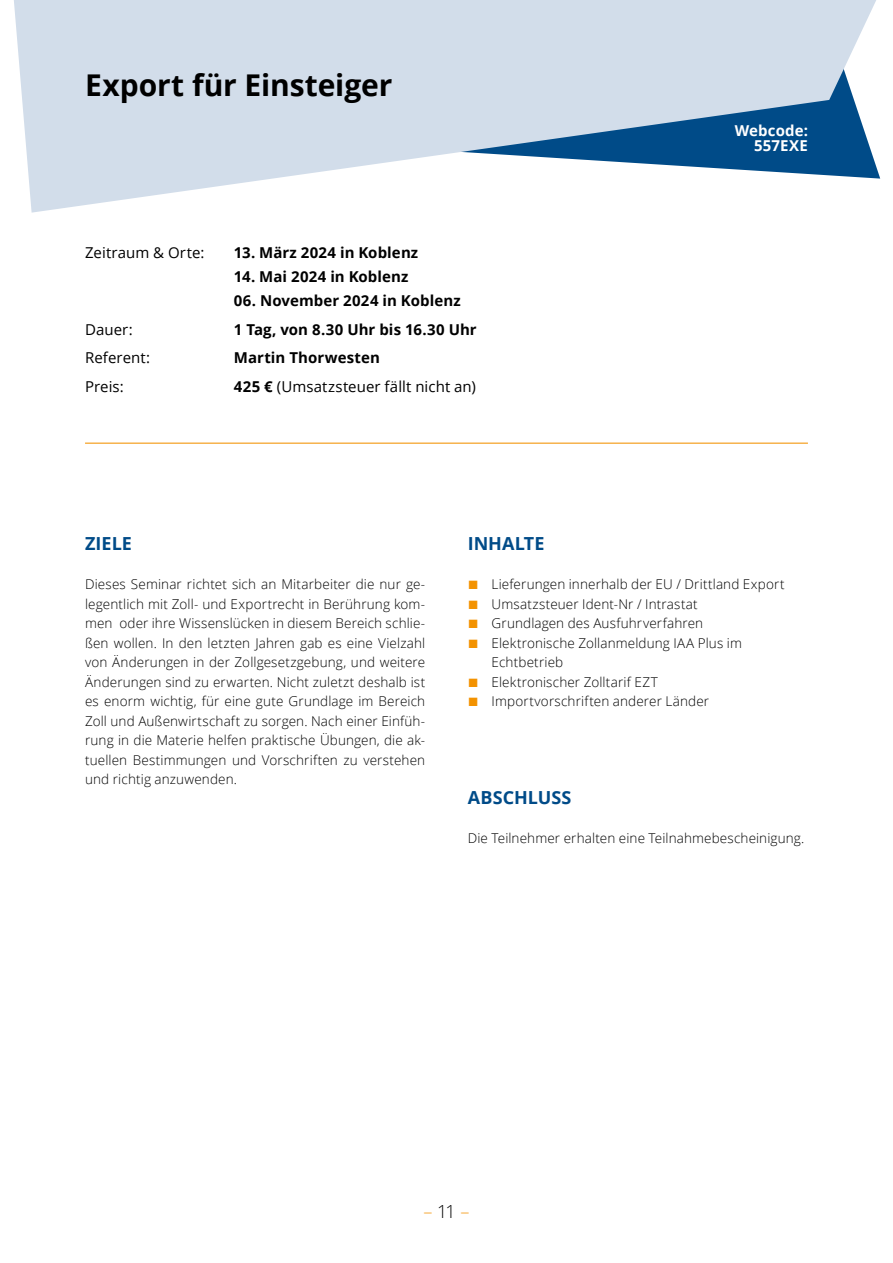
<style>
.page{position:relative;width:893px;height:1263px;background:#fff}
.page>*{position:absolute;margin:0;border:0;box-sizing:border-box;transform-origin:0 0}
.t1{font:700 30px "Open Sans";color:#000}
.t2{font:700 18px "Open Sans";letter-spacing:.005em;color:#004b88}
.t3{font:300 18px "Open Sans";color:#f39200}
.t4{font:700 15px "Open Sans";letter-spacing:.005em;color:#000}
.t5{font:15px "Open Sans";letter-spacing:.005em;color:#000}
.t6{font:700 15px/15px "Open Sans";letter-spacing:.01em;color:#fff;text-align:right}
.t7{font:300 13.5px/19.5px "Open Sans";letter-spacing:.01em;color:#000;text-align:justify}
.s1{font-weight:700}
.s2{font-family:"Arial";font-weight:400;font-size:18px;color:#f39200}
.s3{color:#000}
</style>
<div class="page">
<svg style="left:14px;top:0;width:867px;height:213px;fill:#d2ddea"></svg>
<hr style="left:85px;top:443px;width:723px;height:1px;background:#f39200">
<h1 class="t1" style="left:85px;top:64px;width:309px">Export für Einsteiger</h1>
<p class="t5" style="left:85px;top:242px;width:121px">Zeitraum &amp; Orte:</p>
<p class="t4" style="left:234px;top:242px;width:186px">13. März 2024 in Koblenz</p>
<p class="t4" style="left:234px;top:266px;width:176px">14. Mai 2024 in Koblenz</p>
<p class="t4" style="left:234px;top:290px;width:228px">06. November 2024 in Koblenz</p>
<p class="t5" style="left:85px;top:319px;width:49px">Dauer:</p>
<p class="t4" style="left:234px;top:319px;width:244px">1 Tag, von 8.30 Uhr bis 16.30 Uhr</p>
<p class="t5" style="left:85px;top:347px;width:67px">Referent:</p>
<p class="t4" style="left:234px;top:347px;width:148px">Martin Thorwesten</p>
<p class="t5" style="left:85px;top:376px;width:40px">Preis:</p>
<p class="t5" style="left:234px;top:376px;width:243px"><span class="s1">425 €</span> (Umsatzsteuer fällt nicht an)</p>
<p class="t6" style="left:735px;top:123px;width:75px">Webcode:<br>557EXE</p>
<h2 class="t2" style="left:85px;top:531px;width:48px">ZIELE</h2>
<p class="t7" style="left:85px;top:574px;width:342px">Dieses Seminar richtet sich an Mitarbeiter die nur ge&shy;legentlich mit Zoll- und Exportrecht in Berührung kom&shy;men oder ihre Wissenslücken in diesem Bereich schlie&shy;ßen wollen. In den letzten Jahren gab es eine Vielzahl von Änderungen in der Zollgesetzgebung, und weitere Änderungen sind zu erwarten. Nicht zuletzt deshalb ist es enorm wichtig, für eine gute Grundlage im Bereich Zoll und Außenwirtschaft zu sorgen. Nach einer Einfüh&shy;rung in die Materie helfen praktische Übungen, die ak&shy;tuellen Bestimmungen und Vorschriften zu verstehen und richtig anzuwenden.</p>
<h2 class="t2" style="left:468px;top:531px;width:78px">INHALTE</h2>
<p class="t7" style="left:468px;top:574px;width:318px"><span class="s2">■</span> Lieferungen innerhalb der EU / Drittland Export</p>
<p class="t7" style="left:468px;top:594px;width:231px"><span class="s2">■</span> Umsatzsteuer Ident-Nr / Intrastat</p>
<p class="t7" style="left:468px;top:613px;width:237px"><span class="s2">■</span> Grundlagen des Ausfuhrverfahren</p>
<p class="t7" style="left:492px;top:633px;width:252px;text-indent:-24px"><span class="s2">■</span> Elektronische Zollanmeldung IAA Plus im<br>Echtbetrieb</p>
<p class="t7" style="left:468px;top:672px;width:192px"><span class="s2">■</span> Elektronischer Zolltarif EZT</p>
<p class="t7" style="left:468px;top:691px;width:243px"><span class="s2">■</span> Importvorschriften anderer Länder</p>
<h2 class="t2" style="left:468px;top:785px;width:105px">ABSCHLUSS</h2>
<p class="t7" style="left:468px;top:828px;width:338px">Die Teilnehmer erhalten eine Teilnahmebescheinigung.</p>
<h2 class="t3" style="left:423px;top:1199px;width:48px">– <span class="s3">11</span> –</h2>
</div>
